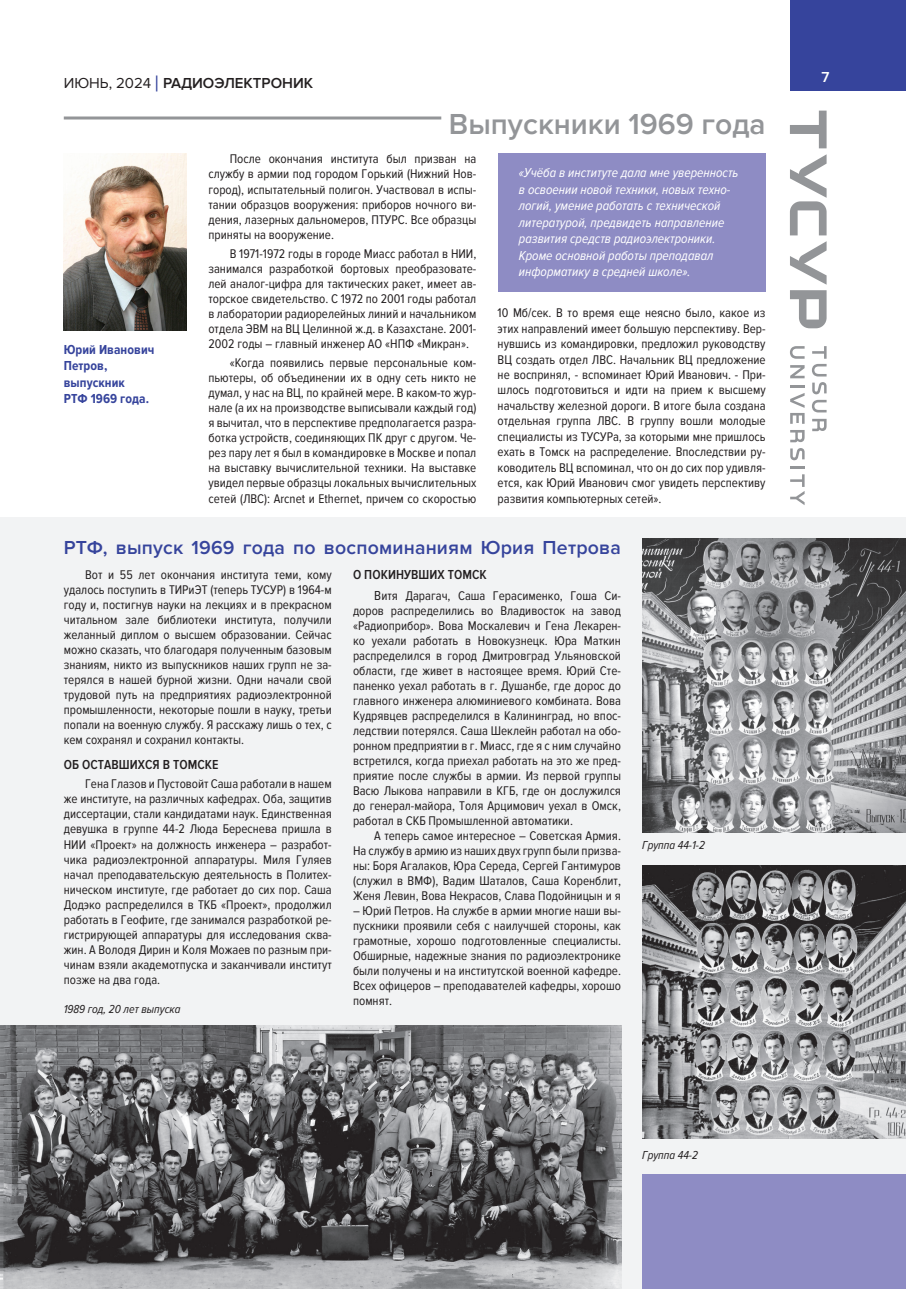
<style>
.page{position:relative;width:906px;height:1289px;background:#fff}
.page>*{position:absolute;margin:0;border:0;box-sizing:border-box;transform-origin:0 0}
.t1{font:600 30px "Proxima Nova";color:#939598}
.t2{font:600 19.5px "Proxima Nova";letter-spacing:.01em;color:#36449c}
.t3{font:600 15px "Proxima Nova";color:#231f20}
.t4{font:italic 13.5px/16.5px "Proxima Nova Cond";color:#fff}
.t5{font:700 13.5px/16.5px "Proxima Nova Cond";letter-spacing:.005em;color:#36449c}
.t6{font:600 13.5px "Proxima Nova Cond";letter-spacing:.005em;color:#231f20}
.t7{font:13.05px/15px "Proxima Nova Cond";color:#231f20;text-align:justify}
.t8{font:italic 12px "Proxima Nova Cond";color:#231f20}
.s1{font-weight:400}
.s2{font-weight:400;font-size:22.5px;color:#36449c}
.s3{font-size:13.5px}
</style>
<div class="page">
<div style="left:0;top:518px;width:906px;height:770px;background:#f2f3f4"></div>
<svg style="left:812px;top:346px;width:14px;height:30px"></svg>
<svg style="left:812px;top:382px;width:14px;height:12px"></svg>
<svg style="left:812px;top:400px;width:14px;height:12px"></svg>
<svg style="left:812px;top:419px;width:14px;height:12px"></svg>
<svg style="left:790px;top:346px;width:14px;height:13px"></svg>
<svg style="left:790px;top:365px;width:14px;height:13px"></svg>
<hr style="left:790px;top:385px;width:14px;height:3px;background:#939598">
<svg style="left:790px;top:393px;width:14px;height:31px"></svg>
<svg style="left:790px;top:430px;width:14px;height:12px"></svg>
<svg style="left:790px;top:448px;width:14px;height:12px"></svg>
<hr style="left:790px;top:466px;width:14px;height:3px;background:#939598">
<svg style="left:790px;top:474px;width:14px;height:31px"></svg>
<svg style="left:790px;top:111px;width:36px;height:37px"></svg>
<svg style="left:790px;top:154px;width:36px;height:81px"></svg>
<svg style="left:790px;top:241px;width:36px;height:87px"></svg>
<div style="left:642px;top:1174px;width:264px;height:114px;background:#8e8cc4"></div>
<div style="left:790px;top:0;width:115px;height:91px;background:#36449c"></div>
<img style="left:64px;top:153px;width:123px;height:177px">
<div style="left:497px;top:153px;width:268px;height:139px;background:#8e8cc4"></div>
<img style="left:642px;top:538px;width:264px;height:294px">
<img style="left:642px;top:866px;width:264px;height:272px">
<img style="left:0;top:1025px;width:621px;height:263px">
<hr style="left:64px;top:116px;width:377px;height:3px;background:#939598">
<p class="t3" style="left:64px;top:74px;width:251px"><span class="s1">июнь, 2024</span> <span class="s2">|</span> Радиоэлектроник</p>
<h1 class="t1" style="left:449px;top:107px;width:318px">Выпускники 1969 года</h1>
<p class="t5" style="left:64px;top:341px;width:92px">Юрий Иванович<br>Петров, выпускник<br>РТФ 1969 года.</p>
<p class="t7" style="left:208px;top:152px;width:269px;text-indent:21px">После окончания института был призван на службу в армии под городом Горький (Нижний Нов&shy;город), испытательный полигон. Участвовал в испы&shy;тании образцов вооружения: приборов ночного ви&shy;дения, лазерных дальномеров, ПТУРС. Все образцы приняты на вооружение.</p>
<p class="t7" style="left:208px;top:246px;width:269px;text-indent:21px">В 1971-1972 годы в городе Миасс работал в НИИ, занимался разработкой бортовых преобразовате&shy;лей аналог-цифра для тактических ракет, имеет ав&shy;торское свидетельство. С 1972 по 2001 годы работал в лаборатории радиорелейных линий и начальником отдела ЭВМ на ВЦ Целинной ж.д. в Казахстане. 2001- 2002 годы – главный инженер АО «НПФ «Микран».</p>
<p class="t7" style="left:208px;top:356px;width:269px;text-indent:21px">«Когда появились первые персональные ком&shy;пьютеры, об объединении их в одну сеть никто не думал, у нас на ВЦ, по крайней мере. В каком-то жур&shy;нале (а их на производстве выписывали каждый год) я вычитал, что в перспективе предполагается разра&shy;ботка устройств, соединяющих ПК друг с другом. Че&shy;рез пару лет я был в командировке в Москве и попал на выставку вычислительной техники. На выставке увидел первые образцы локальных вычислительных сетей (ЛВС): Arcnet и Ethernet, причем со скоростью</p>
<p class="t4" style="left:519px;top:165px;width:221px">«Учёба в институте дала мне уверенность в освоении новой техники, новых техно&shy;логий, умение работать с технической литературой, предвидеть направление развития средств радиоэлектроники.<br>Кроме основной работы преподавал информатику в средней школе».</p>
<p class="t7" style="left:497px;top:305px;width:269px;line-height:15.5px">10 Мб/сек. В то время еще неясно было, какое из этих направлений имеет большую перспективу. Вер&shy;нувшись из командировки, предложил руководству ВЦ создать отдел ЛВС. Начальник ВЦ предложение не воспринял, - вспоминает Юрий Иванович. - При&shy;шлось подготовиться и идти на прием к высшему начальству железной дороги. В итоге была создана отдельная группа ЛВС. В группу вошли молодые специалисты из ТУСУРа, за которыми мне пришлось ехать в Томск на распределение. Впоследствии ру&shy;ководитель ВЦ вспоминал, что он до сих пор удивля&shy;ется, как Юрий Иванович смог увидеть перспективу развития компьютерных сетей».</p>
<h2 class="t2" style="left:64px;top:536px;width:558px">РТФ, выпуск 1969 года по воспоминаниям Юрия Петрова</h2>
<p class="t7" style="left:64px;top:567px;width:269px;text-indent:21px">Вот и 55 лет окончания института теми, кому удалось поступить в ТИРиЭТ (теперь ТУСУР) в 1964-м году и, постигнув науки на лекциях и в прекрасном читальном зале библиотеки института, получили желанный диплом о высшем образовании. Сейчас можно сказать, что благодаря полученным базовым знаниям, никто из выпускников наших групп не за&shy;терялся в нашей бурной жизни. Одни начали свой трудовой путь на предприятиях радиоэлектронной промышленности, некоторые пошли в науку, третьи попали на военную службу. Я расскажу лишь о тех, с кем сохранял и сохранил контакты.</p>
<p class="t6" style="left:64px;top:757px;width:156px">Об оставшихся в Томске</p>
<p class="t7" style="left:64px;top:777px;width:269px;text-indent:21px">Гена Глазов и Пустовойт Саша работали в нашем же институте, на различных кафедрах. Оба, защитив диссертации, стали кандидатами наук. Единственная девушка в группе 44-2 Люда Береснева пришла в НИИ «Проект» на должность инженера – разработ&shy;чика радиоэлектронной аппаратуры. Миля Гуляев начал преподавательскую деятельность в Политех&shy;ническом институте, где работает до сих пор. Саша Додэко распределился в ТКБ «Проект», продолжил работать в Геофите, где занимался разработкой ре&shy;гистрирующей аппаратуры для исследования сква&shy;жин. А Володя Дирин и Коля Можаев по разным при&shy;чинам взяли академотпуска и заканчивали институт позже на два года.</p>
<p class="t8" style="left:64px;top:1002px;width:118px">1989 год, 20 лет выпуска</p>
<p class="t6" style="left:353px;top:567px;width:135px">О покинувших Томск</p>
<p class="t7" style="left:353px;top:588px;width:269px;text-indent:21px"><span class="s3">В</span>итя Дарагач, Саша Герасименко, Гоша Си&shy;доров распределились во Владивосток на завод «Радиоприбор». Вова Москалевич и Гена Лекарен&shy;ко уехали работать в Новокузнецк. Юра Маткин распределился в город Дмитровград Ульяновской области, где живет в настоящее время. Юрий Сте&shy;паненко уехал работать в г. Душанбе, где дорос до главного инженера алюминиевого комбината. Вова Кудрявцев распределился в Калининград, но впос&shy;ледствии потерялся. Саша Шеклейн работал на обо&shy;ронном предприятии в г. Миасс, где я с ним случайно встретился, когда приехал работать на это же пред&shy;приятие после службы в армии. Из первой группы Васю Лыкова направили в КГБ, где он дослужился до генерал-майора, Толя Арцимович уехал в Омск, работал в СКБ Промышленной автоматики.</p>
<p class="t7" style="left:353px;top:828px;width:269px;text-indent:21px">А теперь самое интересное – Советская Армия.<br>На службу в армию из наших двух групп были призва&shy;ны: Боря Агалаков, Юра Середа, Сергей Гантимуров (служил в ВМФ), Вадим Шаталов, Саша Коренблит, Женя Левин, Вова Некрасов, Слава Подойницын и я</p>
<p class="t7" style="left:353px;top:903px;width:269px">– Юрий Петров. На службе в армии многие наши вы&shy;пускники проявили себя с наилучшей стороны, как грамотные, хорошо подготовленные специалисты.<br>Обширные, надежные знания по радиоэлектронике были получены и на институтской военной кафедре.<br>Всех офицеров – преподавателей кафедры, хорошо помнят.</p>
<p class="t8" style="left:642px;top:838px;width:64px">Группа 44-1-2</p>
<p class="t8" style="left:642px;top:1148px;width:57px">Группа 44-2</p>
</div>
